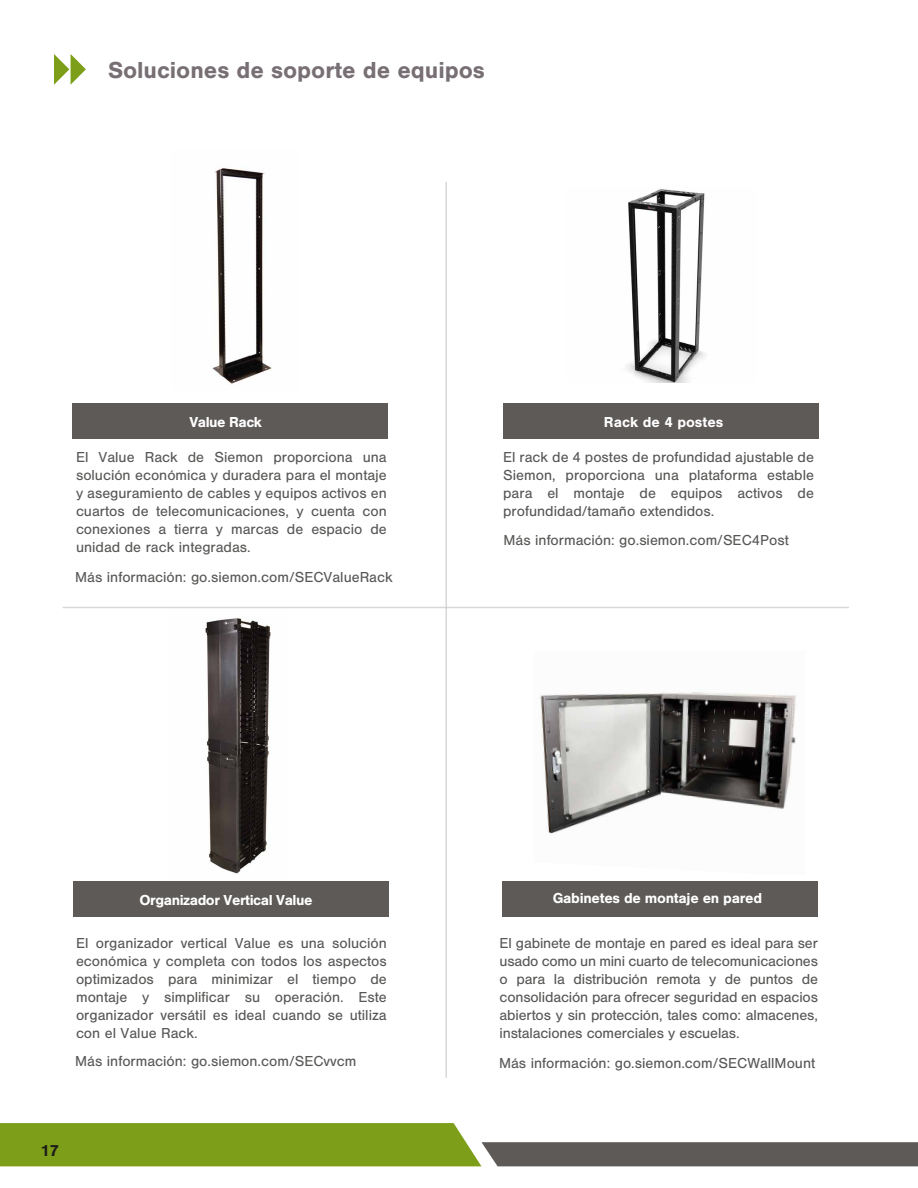
<style>
.page{position:relative;width:918px;height:1188px;background:#fff}
.page>*{position:absolute;margin:0;border:0;box-sizing:border-box;transform-origin:0 0}
.t1{font:700 24px "Nimbus San";color:#776f74}
.t2{font:700 16.5px "Nimbus San";color:#1d1d1b}
.t3{font:15px/18px "Nimbus San";color:#575756;text-align:justify}
.t4{font:700 15px "Nimbus San";letter-spacing:-.02em;color:#fff}
.t5{font:700 15px "Nimbus San";color:#fff}
</style>
<div class="page">
<img style="left:168px;top:608px;width:120px;height:266px">
<svg style="left:0;top:1123px;width:918px;height:43px"></svg>
<div style="left:72px;top:404px;width:316px;height:35px;background:#5e5a58"></div>
<div style="left:503px;top:404px;width:316px;height:35px;background:#5e5a58"></div>
<hr style="left:446px;top:182px;width:1px;height:896px;background:#c6c6c6">
<hr style="left:63px;top:607px;width:786px;height:1px;background:#c6c6c6">
<img style="left:212px;top:168px;width:60px;height:216px">
<img style="left:627px;top:189px;width:79px;height:193px">
<div style="left:503px;top:881px;width:315px;height:35px;background:#5e5a58"></div>
<img style="left:540px;top:692px;width:256px;height:142px">
<div style="left:73px;top:881px;width:315px;height:35px;background:#5e5a58"></div>
<svg style="left:54px;top:54px;width:32px;height:31px"></svg>
<h1 class="t1" style="left:108px;top:57px;width:378px">Soluciones de soporte de equipos</h1>
<p class="t4" style="left:189px;top:414px;width:74px">Value Rack</p>
<p class="t5" style="left:604px;top:414px;width:121px">Rack de 4 postes</p>
<p class="t3" style="left:76px;top:448px;width:312px">El Value Rack de Siemon proporciona una solución económica y duradera para el montaje y aseguramiento de cables y equipos activos en cuartos de telecomunicaciones, y cuenta con conexiones a tierra y marcas de espacio de unidad de rack integradas.</p>
<p class="t3" style="left:75px;top:568px;width:319px">Más información: go.siemon.com/SECValueRack</p>
<p class="t3" style="left:503px;top:448px;width:312px">El rack de 4 postes de profundidad ajustable de Siemon, proporciona una plataforma estable para el montaje de equipos activos de profundidad/tamaño extendidos.</p>
<p class="t3" style="left:504px;top:531px;width:287px">Más información: go.siemon.com/SEC4Post</p>
<p class="t4" style="left:140px;top:891px;width:175px">Organizador Vertical Value</p>
<p class="t4" style="left:553px;top:890px;width:211px">Gabinetes de montaje en pared</p>
<p class="t3" style="left:76px;top:934px;width:312px">El organizador vertical Value es una solución económica y completa con todos los aspectos optimizados para minimizar el tiempo de montaje y simplificar su operación. Este organizador versátil es ideal cuando se utiliza con el Value Rack.</p>
<p class="t3" style="left:500px;top:934px;width:320px">El gabinete de montaje en pared es ideal para ser usado como un mini cuarto de telecomunicaciones o para la distribución remota y de puntos de consolidación para ofrecer seguridad en espacios abiertos y sin protección, tales como: almacenes, instalaciones comerciales y escuelas.</p>
<p class="t3" style="left:75px;top:1052px;width:283px">Más información: go.siemon.com/SECvvcm</p>
<p class="t3" style="left:499px;top:1054px;width:318px">Más información: go.siemon.com/SECWallMount</p>
<p class="t2" style="left:41px;top:1141px;width:20px">17</p>
</div>
